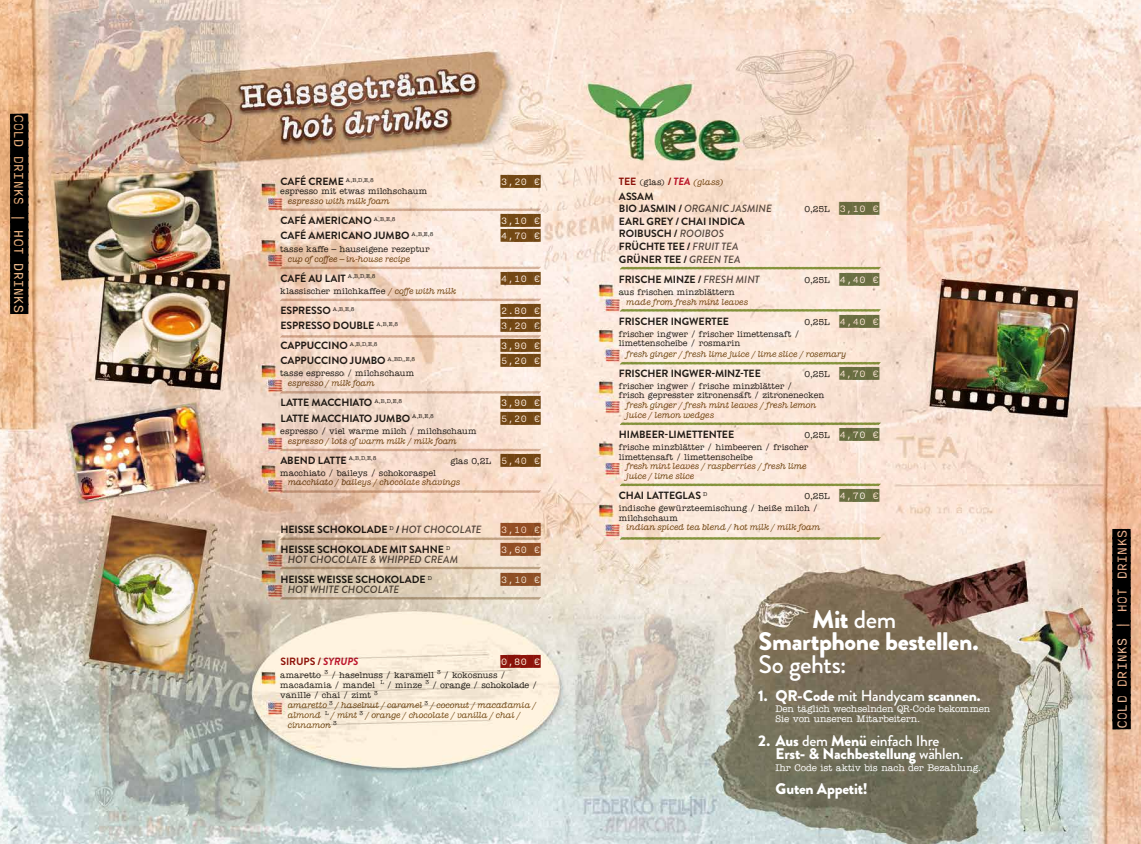
<style>
.page{position:relative;width:1141px;height:844px;background:#fff}
.page>*{position:absolute;margin:0;border:0;box-sizing:border-box;transform-origin:0 0}
.t1{font:900 25.38px/21.9px "Brandon Grotesque";letter-spacing:-.015em;color:#fff}
.t2{font:500 25.38px "Brandon Grotesque";letter-spacing:-.015em;color:#fff}
.t3{font:16.19px "Nitti Typewriter Cameo";color:#000}
.t4{font:900 15.4px/13.5px "Brandon Grotesque";letter-spacing:-.015em;color:#fff}
.t5{font:11.38px "Nitti Typewriter Cameo";letter-spacing:-.02em;color:#744e17}
.t6{font:11.38px "Nitti Typewriter Cameo";color:#97592d}
.t7{font:11.38px "Nitti Typewriter Cameo";color:#8e140b}
.t8{font:700 10.5px/12.5px "Brandon Grotesque";letter-spacing:-.005em;color:#221f1b}
.t9{font:italic 500 10.5px/19.9px "Brandon Grotesque";letter-spacing:-.005em;color:#554f4b}
.t10{font:700 10.5px "Brandon Grotesque";letter-spacing:-.005em;color:#8e140b}
.t11{font:500 9.62px/10.6px "American Typewriter ITC Pro";letter-spacing:-.01em;color:#fff}
.t12{font:500 8.75px/10.1px "American Typewriter ITC Pro";letter-spacing:.005em;color:#221f1b}
.t13{font:8.75px/10.1px "American Typewriter ITC Pro Med It";letter-spacing:-.01em;color:#744e17}
.s1{font-family:"American Typewriter ITC Pro Med It";font-weight:400;color:#744e17}
.s2{font-family:"Nitti Typewriter Cameo";font-weight:400;font-size:11.38px;color:#744e17}
.s3{font-weight:500;font-style:italic;color:#554f4b}
.s4{font-weight:700;font-style:normal;color:#221f1b}
.s5{font-style:italic;color:#be1733}
.s6{font-family:"Brandon Grotesque";font-weight:700;font-size:10.5px;color:#8e140b}
.s7{font-family:"American Typewriter ITC Pro";font-weight:500;color:#221f1b}
.s8{font-family:"Brandon Grotesque";font-weight:700;font-style:italic;font-size:10.5px;color:#be1733}
.s9{font-family:"Nitti Typewriter Cameo";font-weight:400;font-size:11.38px;color:#6b7b4e}
.s10{font-weight:500}
</style>
<div class="page">
<img style="left:0;top:0;width:1141px;height:843px">
<svg style="left:280px;top:208px;width:261px;height:3px"></svg>
<svg style="left:280px;top:266px;width:261px;height:3px"></svg>
<svg style="left:280px;top:298px;width:261px;height:3px"></svg>
<svg style="left:280px;top:334px;width:261px;height:4px"></svg>
<svg style="left:280px;top:390px;width:261px;height:4px"></svg>
<svg style="left:280px;top:448px;width:261px;height:3px"></svg>
<svg style="left:280px;top:489px;width:261px;height:4px"></svg>
<svg style="left:280px;top:536px;width:261px;height:4px"></svg>
<svg style="left:280px;top:566px;width:261px;height:3px"></svg>
<svg style="left:280px;top:596px;width:261px;height:4px"></svg>
<svg style="left:620px;top:266px;width:261px;height:4px"></svg>
<svg style="left:620px;top:308px;width:261px;height:4px"></svg>
<svg style="left:620px;top:361px;width:261px;height:4px"></svg>
<svg style="left:620px;top:422px;width:261px;height:3px"></svg>
<svg style="left:620px;top:483px;width:261px;height:3px"></svg>
<svg style="left:620px;top:536px;width:261px;height:4px"></svg>
<h2 class="t3" style="left:30px;top:114px;width:202px;rotate:90deg">COLD DRINKS | HOT DRINKS</h2>
<p class="t8" style="left:280px;top:175px;width:95px">CAFÉ CREME <sup>A,B,D,E,8</sup></p>
<h3 class="t5" style="left:501px;top:173px;width:41px">3,20 €</h3>
<p class="t12" style="left:280px;top:186px;width:148px">espresso mit etwas milchschaum</p>
<p class="t13" style="left:288px;top:196px;width:104px">espresso with milk foam</p>
<p class="t8" style="left:280px;top:215px;width:117px">CAFÉ AMERICANO <sup>A,B,E,8</sup></p>
<h3 class="t5" style="left:501px;top:213px;width:41px">3,10 €</h3>
<p class="t8" style="left:280px;top:230px;width:155px">CAFÉ AMERICANO JUMBO <sup>A,B,E,8</sup></p>
<h3 class="t5" style="left:501px;top:228px;width:41px">4,70 €</h3>
<p class="t12" style="left:280px;top:243px;width:151px">tasse kaffe – hauseigene rezeptur</p>
<p class="t13" style="left:288px;top:253px;width:124px">cup of coffee – in-house recipe</p>
<p class="t8" style="left:280px;top:272px;width:97px">CAFÉ AU LAIT <sup>A,B,D,E,8</sup></p>
<h3 class="t5" style="left:501px;top:270px;width:41px">4,10 €</h3>
<p class="t12" style="left:280px;top:286px;width:177px">klassischer milchkaffee <span class="s1">/ coffe with milk</span></p>
<p class="t8" style="left:280px;top:304px;width:76px">ESPRESSO <sup>A,B,E,8</sup></p>
<h3 class="t5" style="left:501px;top:303px;width:41px">2.80 €</h3>
<p class="t8" style="left:280px;top:319px;width:119px">ESPRESSO DOUBLE <sup>A,B,E,8</sup></p>
<h3 class="t5" style="left:501px;top:318px;width:41px">3,20 €</h3>
<p class="t8" style="left:280px;top:339px;width:99px">CAPPUCCINO <sup>A,B,D,E,8</sup></p>
<h3 class="t5" style="left:501px;top:338px;width:41px">3,90 €</h3>
<p class="t8" style="left:280px;top:354px;width:136px">CAPPUCCINO JUMBO <sup>A,BD,,E,8</sup></p>
<h3 class="t5" style="left:501px;top:353px;width:41px">5,20 €</h3>
<p class="t12" style="left:280px;top:368px;width:135px">tasse espresso / milchschaum</p>
<p class="t13" style="left:288px;top:378px;width:88px">espresso / milk foam</p>
<p class="t8" style="left:280px;top:396px;width:123px">LATTE MACCHIATO <sup>A,B,D,E,8</sup></p>
<h3 class="t5" style="left:501px;top:395px;width:41px">3,90 €</h3>
<p class="t8" style="left:280px;top:411px;width:155px">LATTE MACCHIATO JUMBO <sup>A,B,E,8</sup></p>
<h3 class="t5" style="left:501px;top:410px;width:41px">5,20 €</h3>
<p class="t12" style="left:280px;top:425px;width:198px">espresso / viel warme milch / milchschaum</p>
<p class="t13" style="left:288px;top:435px;width:171px">espresso / lots of warm milk / milk foam</p>
<p class="t8" style="left:280px;top:454px;width:98px">ABEND LATTE <sup>A,B,D,E,8</sup></p>
<p class="t12" style="left:450px;top:455px;width:92px">glas 0,2L <span class="s2">5,40 €</span></p>
<p class="t12" style="left:280px;top:467px;width:157px">macchiato / baileys / schokoraspel</p>
<p class="t13" style="left:288px;top:477px;width:174px">macchiato / baileys / chocolate shavings</p>
<p class="t8" style="left:280px;top:523px;width:203px">HEISSE SCHOKOLADE <sup>D</sup> / <span class="s3">HOT CHOCOLATE</span></p>
<h3 class="t6" style="left:501px;top:521px;width:41px">3,10 €</h3>
<p class="t8" style="left:280px;top:543px;width:171px">HEISSE SCHOKOLADE MIT SAHNE <sup>D</sup></p>
<h3 class="t6" style="left:501px;top:541px;width:41px">3,60 €</h3>
<p class="t9" style="left:280px;top:549px;width:179px;text-indent:7px">HOT CHOCOLATE &amp; WHIPPED CREAM<br><span class="s4">HEISSE WEISSE SCHOKOLADE</span> <sup>D</sup></p>
<h3 class="t6" style="left:501px;top:571px;width:41px">3,10 €</h3>
<p class="t9" style="left:288px;top:579px;width:113px">HOT WHITE CHOCOLATE</p>
<p class="t10" style="left:280px;top:654px;width:80px">SIRUPS / <span class="s5">SYRUPS</span></p>
<h3 class="t7" style="left:501px;top:653px;width:41px">0,80 €</h3>
<p class="t12" style="left:280px;top:669px;width:258px">amaretto <sup>3</sup> / haselnuss / karamell <sup>3</sup> / kokosnuss / macadamia / mandel <sup>L</sup> / minze <sup>3</sup> / orange / schokolade / vanille / chai / zimt <sup>3</sup></p>
<p class="t13" style="left:288px;top:699px;width:250px">amaretto <sup>3</sup> / haselnut / caramel <sup>3</sup> / coconut / macadamia / almond <sup>L</sup> / mint <sup>3</sup> / orange / chocolate / vanilla / chai / cinnamon <sup>3</sup></p>
<p class="t13" style="left:619px;top:177px;width:107px"><span class="s6">TEE</span> <span class="s7">(glas)</span> <span class="s6">/</span> <span class="s8">TEA</span> (glass)</p>
<p class="t8" style="left:619px;top:190px;width:154px">ASSAM<br>BIO JASMIN / <span class="s3">ORGANIC JASMINE</span></p>
<p class="t12" style="left:805px;top:204px;width:76px">0,25L <span class="s9">3,10 €</span></p>
<p class="t8" style="left:619px;top:215px;width:127px">EARL GREY / CHAI INDICA<br>ROIBUSCH / <span class="s3">ROOIBOS<br></span>FRÜCHTE TEE / <span class="s3">FRUIT TEA<br></span>GRÜNER TEE / <span class="s3">GREEN TEA</span></p>
<p class="t8" style="left:619px;top:273px;width:142px">FRISCHE MINZE / <span class="s3">FRESH MINT</span></p>
<p class="t12" style="left:805px;top:274px;width:76px">0,25L <span class="s9">4,40 €</span></p>
<p class="t12" style="left:619px;top:286px;width:117px">aus frischen minzblättern</p>
<p class="t13" style="left:626px;top:297px;width:124px">made from fresh mint leaves</p>
<p class="t8" style="left:619px;top:315px;width:112px">FRISCHER INGWERTEE</p>
<p class="t12" style="left:805px;top:316px;width:76px">0,25L <span class="s9">4,40 €</span></p>
<p class="t12" style="left:619px;top:329px;width:182px;line-height:9.6px">frischer ingwer / frischer limettensaft / limettenscheibe / rosmarin</p>
<p class="t13" style="left:626px;top:348px;width:222px">fresh ginger / fresh lime juice / lime slice / rosemary</p>
<p class="t8" style="left:619px;top:367px;width:143px">FRISCHER INGWER-MINZ-TEE</p>
<p class="t12" style="left:805px;top:368px;width:76px">0,25L <span class="s9">4,70 €</span></p>
<p class="t12" style="left:619px;top:381px;width:207px;line-height:9.6px">frischer ingwer / frische minzblätter /<br>frisch gepresster zitronensaft / zitronenecken</p>
<p class="t13" style="left:626px;top:400px;width:192px">fresh ginger / fresh mint leaves / fresh lemon juice / lemon wedges</p>
<p class="t8" style="left:619px;top:428px;width:117px">HIMBEER-LIMETTENTEE</p>
<p class="t12" style="left:619px;top:429px;width:262px;line-height:12.1px;text-indent:186px">0,25L <span class="s9">4,70 € </span>frische minzblätter / himbeeren / frischer</p>
<p class="t12" style="left:619px;top:451px;width:136px">limettensaft / limettenscheibe</p>
<p class="t13" style="left:626px;top:461px;width:182px;line-height:9.6px">fresh mint leaves / raspberries / fresh lime juice / lime slice</p>
<p class="t8" style="left:619px;top:489px;width:90px">CHAI LATTEGLAS <sup>D</sup></p>
<p class="t12" style="left:619px;top:490px;width:262px;line-height:12.1px;text-indent:186px">0,25L <span class="s9">4,70 € </span>indische gewürzteemischung / heiße milch /</p>
<p class="t12" style="left:619px;top:512px;width:60px">milchschaum</p>
<p class="t13" style="left:626px;top:522px;width:195px">indian spiced tea blend / hot milk / milk foam</p>
<h1 class="t1" style="left:758px;top:608px;width:222px;text-indent:54px">Mit <span class="s10">dem<br></span>Smartphone bestellen.</h1>
<h1 class="t2" style="left:758px;top:646px;width:90px">So gehts:</h1>
<h3 class="t4" style="left:758px;top:689px;width:224px">1. QR-Code <span class="s10">mit Handycam</span> scannen.</h3>
<p class="t11" style="left:776px;top:703px;width:216px">Den täglich wechselnden QR-Code bekommen<br>Sie von unseren Mitarbeitern.</p>
<h3 class="t4" style="left:776px;top:733px;width:189px;text-indent:-17px">2. Aus <span class="s10">dem</span> Menü <span class="s10">einfach Ihre<br></span>Erst- &amp; Nachbestellung <span class="s10">wählen.</span></h3>
<p class="t11" style="left:776px;top:762px;width:207px">Ihr Code ist aktiv bis nach der Bezahlung.</p>
<h3 class="t4" style="left:776px;top:782px;width:94px">Guten Appetit!</h3>
<h2 class="t3" style="left:1111px;top:728px;width:202px;rotate:-90deg">COLD DRINKS | HOT DRINKS</h2>
</div>
